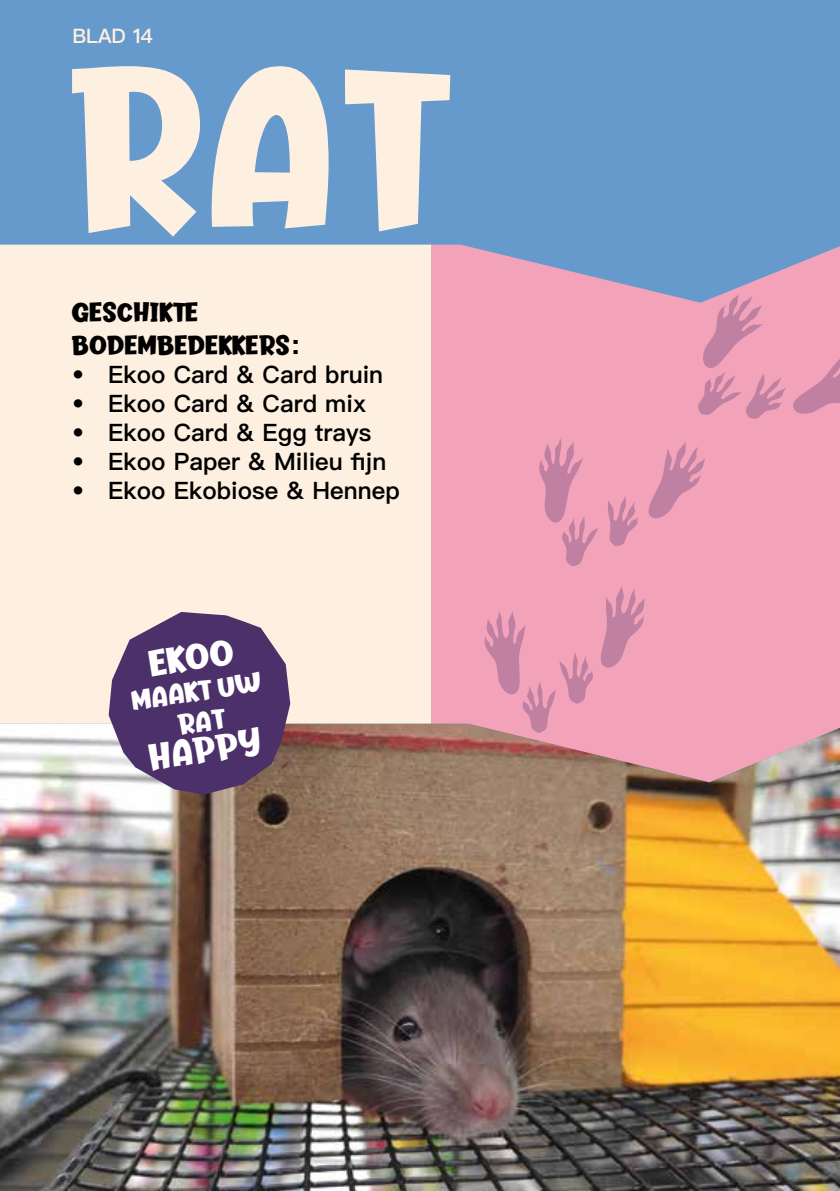
<style>
.page{position:relative;width:840px;height:1191px;background:#fff}
.page>*{position:absolute;margin:0;border:0;box-sizing:border-box;transform-origin:0 0}
.t1{font:232.4px "Butter Layer";color:#fdf0e0}
.t2{font:38.2px "Butter Layer";color:#fff}
.t3{font:29.2px/30.8px "Butter Layer";color:#fff;text-align:center}
.t4{font:28px/33.6px "Butter Layer";color:#000}
.t5{font:600 24px "Ping Fang SC";color:#000}
.t6{font:600 20px "Ping Fang SC";color:#fdf0e0}
.s1{font-family:"Helvetica";font-weight:700}
</style>
<div class="page">
<div style="left:0;top:79px;width:839px;height:1112px;background:#fdf0e0"></div>
<div style="left:431px;top:241px;width:408px;height:567px;background:#f2a3b9"></div>
<svg style="left:0;top:0;width:839px;height:302px;fill:#69c"></svg>
<img style="left:0;top:723px;width:839px;height:468px">
<svg style="left:109px;top:612px;width:181px;height:182px"></svg>
<svg style="left:600px;top:586px;width:44px;height:82px"></svg>
<svg style="left:484px;top:611px;width:109px;height:122px"></svg>
<svg style="left:648px;top:441px;width:56px;height:78px"></svg>
<svg style="left:539px;top:439px;width:58px;height:127px"></svg>
<svg style="left:608px;top:496px;width:29px;height:50px"></svg>
<svg style="left:696px;top:294px;width:143px;height:125px"></svg>
<p class="t6" style="left:72px;top:23px;width:82px">BLAD 14</p>
<h1 class="t1" style="left:72px;top:58px;width:375px">RAT</h1>
<p class="t4" style="left:72px;top:297px;width:229px">GESCHIKTE<br>BODEMBEDEKKERS<span class="s1">:</span></p>
<p class="t5" style="left:72px;top:360px;width:312px">• Ekoo Card &amp; Card bruin</p>
<p class="t5" style="left:72px;top:389px;width:295px">• Ekoo Card &amp; Card mix</p>
<p class="t5" style="left:72px;top:417px;width:301px">• Ekoo Card &amp; Egg trays</p>
<p class="t5" style="left:72px;top:446px;width:315px">• Ekoo Paper &amp; Milieu fijn</p>
<p class="t5" style="left:72px;top:475px;width:329px">• Ekoo Ekobiose &amp; Hennep</p>
<h2 class="t2" style="left:148px;top:649px;width:87px;rotate:-8deg">EKOO</h2>
<p class="t3" style="left:130px;top:687px;width:132px;rotate:-8deg">MAAKT UW<br>RAT</p>
<h2 class="t2" style="left:148px;top:742px;width:115px;rotate:-8deg">HAPPY</h2>
</div>
